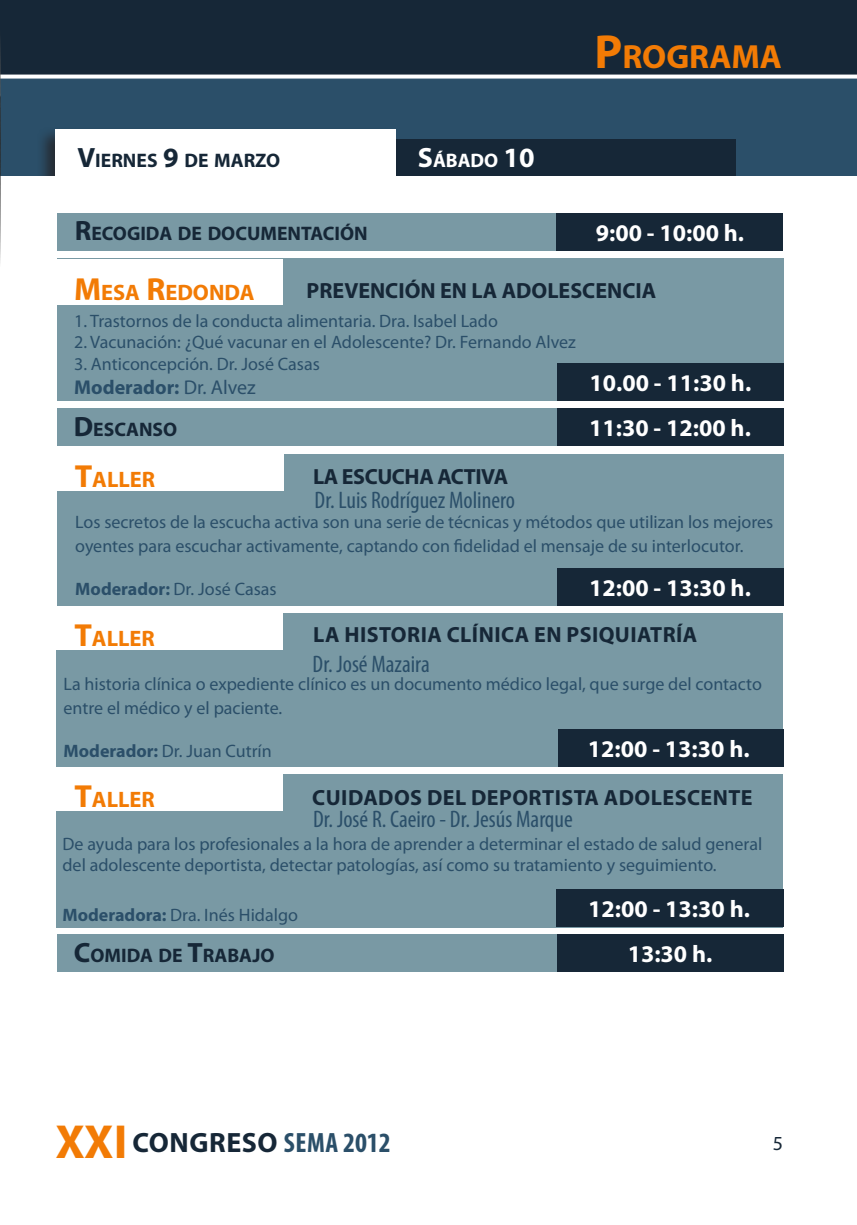
<style>
.page{position:relative;width:857px;height:1225px;background:#fff}
.page>*{position:absolute;margin:0;border:0;box-sizing:border-box;transform-origin:0 0}
.Cabeceira_1{font:700 33.6px "Myriad Pro";color:#f27b05}
.Cabeceira_1-2{font:700 28px "Myriad Pro";letter-spacing:.02em;color:#162737}
.t1{font:700 24px "Myriad Pro";color:#fff}
.t2{font:condensed 24px "Myriad Pro";color:#2b4f69}
.t3{font:700 22.4px "Myriad Pro";color:#f27b05}
.Cabeceira_1-3{font:700 22px "Myriad Pro";letter-spacing:.02em;color:#162737}
.Cabeceira_1-4{font:700 22px "Myriad Pro";color:#162737}
.t4{font:700 20px "Myriad Pro";color:#2b4f69}
.Folio{font:20px "Myriad Pro";color:#162737}
.Cabeceira_1-5{font:700 19.6px "Myriad Pro";color:#162737}
.Cabeceira_1-6{font:700 19.6px "Myriad Pro";color:#fff}
.t5{font:18px/24px "Myriad Pro";color:#2b4f69}
.s1{font-size:28px}
.s2{font-size:48px}
.s3{font-size:32px}
.s4{font-weight:400}
.s5{font-weight:700}
.s6{font-size:48px;color:#f27b05}
.s7{font-stretch:condensed;color:#2b4f69}
</style>
<div class="page">
<div style="left:0;top:0;width:856px;height:77px;background:#162737"></div>
<div style="left:2px;top:75px;width:854px;height:101px;background:#2b4f69"></div>
<div style="left:395px;top:139px;width:340px;height:54px;background:#162737"></div>
<div style="left:36px;top:126px;width:362px;height:76px;background:#231f20;opacity:.75"></div>
<div style="left:55px;top:129px;width:340px;height:54px;background:#fff"></div>
<div style="left:0;top:176px;width:856px;height:1006px;background:#fff"></div>
<img style="left:0;top:43px;width:2px;height:220px">
<div style="left:58px;top:213px;width:508px;height:38px;background:#7999a4"></div>
<div style="left:556px;top:213px;width:226px;height:38px;background:#162737"></div>
<div style="left:57px;top:774px;width:725px;height:153px;background:#7999a4"></div>
<div style="left:57px;top:753px;width:226px;height:57px;background:#fff"></div>
<div style="left:556px;top:889px;width:226px;height:38px;background:#162737"></div>
<div style="left:57px;top:613px;width:725px;height:154px;background:#7999a4"></div>
<div style="left:57px;top:593px;width:226px;height:57px;background:#fff"></div>
<div style="left:557px;top:729px;width:225px;height:38px;background:#162737"></div>
<div style="left:57px;top:454px;width:726px;height:151px;background:#7999a4"></div>
<div style="left:56px;top:434px;width:228px;height:57px;background:#fff"></div>
<div style="left:556px;top:567px;width:226px;height:38px;background:#162737"></div>
<div style="left:57px;top:408px;width:501px;height:38px;background:#7999a4"></div>
<div style="left:556px;top:408px;width:226px;height:38px;background:#162737"></div>
<div style="left:57px;top:259px;width:726px;height:142px;background:#7999a4"></div>
<div style="left:557px;top:363px;width:226px;height:38px;background:#162737"></div>
<div style="left:56px;top:259px;width:226px;height:45px;background:#fff"></div>
<div style="left:57px;top:934px;width:501px;height:38px;background:#7999a4"></div>
<div style="left:556px;top:934px;width:226px;height:38px;background:#162737"></div>
<p class="Cabeceira_1-5" style="left:77px;top:147px;width:204px"><span class="s1">V</span>IERNES <span class="s1">9</span> DE MARZO</p>
<p class="Cabeceira_1-6" style="left:418px;top:147px;width:118px"><span class="s1">S</span>ÁBADO <span class="s1">10</span></p>
<p class="Cabeceira_1" style="left:594px;top:35px;width:189px"><span class="s2">P</span>ROGRAMA</p>
<p class="Cabeceira_1-5" style="left:75px;top:221px;width:294px"><span class="s1">R</span>ECOGIDA DE DOCUMENTACIÓN</p>
<p class="t1" style="left:595px;top:217px;width:150px">9:00 - 10:00 h.</p>
<p class="t3" style="left:74px;top:278px;width:182px"><span class="s3">M</span>ESA <span class="s3">R</span>EDONDA</p>
<p class="Cabeceira_1-4" style="left:306px;top:276px;width:27px">PREVENC</p>
<p class="Cabeceira_1-4" style="left:398px;top:276px;width:147px">IÓN EN LA ADOLESCENC</p>
<p class="Cabeceira_1-4" style="left:635px;top:276px;width:21px">IA</p>
<p class="t5" style="left:74px;top:308px;width:425px">1. Trastornos de la conducta alimentaria. Dra. Isabel Lado</p>
<p class="t5" style="left:74px;top:330px;width:503px">2. Vacunación: ¿Qué vacunar en el Adolescente? Dr. Fernando Alvez</p>
<p class="t5" style="left:74px;top:351px;width:247px">3. Anticoncepción. Dr. José Casas</p>
<p class="t4" style="left:74px;top:374px;width:183px">Moderador: <span class="s4">Dr. Alvez</span></p>
<p class="t1" style="left:589px;top:367px;width:163px">10.00 - 11:30 h.</p>
<p class="Cabeceira_1-5" style="left:74px;top:416px;width:105px"><span class="s1">D</span>ESCANSO</p>
<p class="t1" style="left:588px;top:412px;width:163px">11:30 - 12:00 h.</p>
<p class="t3" style="left:75px;top:464px;width:82px"><span class="s3">T</span>ALLER</p>
<p class="Cabeceira_1-4" style="left:313px;top:462px;width:43px">LA ESCUC</p>
<p class="Cabeceira_1-4" style="left:404px;top:462px;width:91px">HAACTIVA</p>
<p class="t2" style="left:314px;top:485px;width:202px">Dr. Luis Rodríguez Molinero</p>
<p class="t5" style="left:75px;top:510px;width:699px">Los secretos de la escucha activa son una serie de técnicas y métodos que utilizan los mejores oyentes para escuchar activamente, captando con fidelidad el mensaje de su interlocutor.</p>
<p class="t5" style="left:75px;top:577px;width:203px"><span class="s5">Moderador:</span> Dr. José Casas</p>
<p class="t1" style="left:589px;top:572px;width:163px">12:00 - 13:30 h.</p>
<p class="Cabeceira_1-3" style="left:313px;top:620px;width:385px">LA HISTORIA CLÍNICA EN PSIQUIATRÍA</p>
<p class="t5" style="left:64px;top:671px;width:699px">La historia clínica o expediente clínico es un documento médico legal, que surge del contacto entre el médico y el paciente.</p>
<p class="t5" style="left:64px;top:739px;width:210px"><span class="s5">Moderador:</span> Dr. Juan Cutrín</p>
<p class="t3" style="left:74px;top:624px;width:82px"><span class="s3">T</span>ALLER</p>
<p class="t2" style="left:312px;top:649px;width:119px">Dr. José Mazaira</p>
<p class="t1" style="left:587px;top:733px;width:163px">12:00 - 13:30 h.</p>
<p class="t3" style="left:74px;top:785px;width:82px"><span class="s3">T</span>ALLER</p>
<p class="Cabeceira_1-3" style="left:312px;top:783px;width:441px">CUIDADOS DEL DEPORTISTA ADOLESCENTE</p>
<p class="t2" style="left:313px;top:804px;width:261px">Dr. José R. Caeiro - Dr. Jesús Marque</p>
<p class="t5" style="left:62px;top:832px;width:701px;line-height:21.6px">De ayuda para los profesionales a la hora de aprender a determinar el estado de salud general del adolescente deportista, detectar patologías, así como su tratamiento y seguimiento.</p>
<p class="t5" style="left:62px;top:902px;width:237px"><span class="s5">Moderadora:</span> Dra. Inés Hidalgo</p>
<p class="t1" style="left:588px;top:893px;width:163px">12:00 - 13:30 h.</p>
<p class="Cabeceira_1-5" style="left:74px;top:942px;width:202px"><span class="s1">C</span>OMIDA DE <span class="s1">T</span>RABAJO</p>
<p class="t1" style="left:627px;top:938px;width:86px">13:30 h.</p>
<p class="Cabeceira_1-2" style="left:55px;top:1124px;width:337px"><span class="s6">XXI</span> CONGRESO <span class="s7">SEMA 2012</span></p>
<p class="Folio" style="left:772px;top:1131px;width:12px">5</p>
</div>
